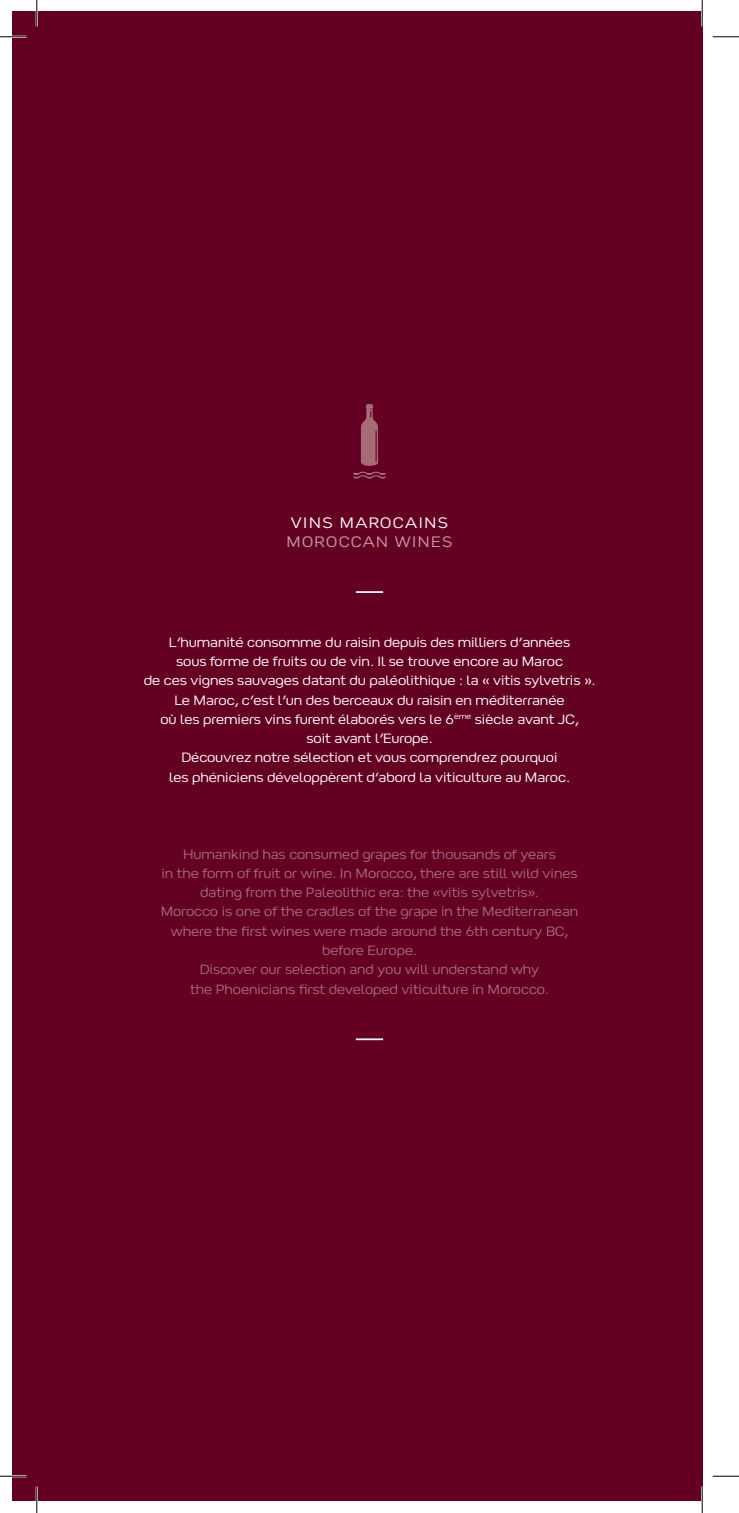
<style>
.page{position:relative;width:739px;height:1513px;background:#fff}
.page>*{position:absolute;margin:0;border:0;box-sizing:border-box;transform-origin:0 0}
.t1{font:300 15.75px "Happiness V";letter-spacing:.1em;color:#fff}
.t2{font:300 15.75px "Happiness V";letter-spacing:.09em;color:#c69ea1}
.t3{font:300 14px/19.2px "Happiness V";color:#fff;text-align:center}
.t4{font:300 14px/19.2px "Happiness V";color:#a66b76;text-align:center}
</style>
<div class="page">
<div style="left:12px;top:12px;width:689px;height:1488px;background:#630024"></div>
<svg style="left:353px;top:404px;width:33px;height:75px"></svg>
<hr style="left:356px;top:591px;width:27px;height:2px;background:#fff">
<hr style="left:356px;top:1038px;width:27px;height:2px;background:#fff">
<hr style="left:0;top:36px;width:26px;height:2px;background:#fff">
<hr style="left:0;top:1474px;width:26px;height:2px;background:#fff">
<hr style="left:36px;top:0;width:2px;height:26px;background:#fff">
<hr style="left:36px;top:1486px;width:2px;height:26px;background:#fff">
<hr style="left:700px;top:0;width:3px;height:26px;background:#fff">
<hr style="left:700px;top:1486px;width:3px;height:26px;background:#fff">
<svg style="left:0;top:36px;width:26px;height:1px"></svg>
<svg style="left:712px;top:36px;width:26px;height:1px"></svg>
<svg style="left:0;top:1475px;width:26px;height:1px"></svg>
<svg style="left:712px;top:1475px;width:26px;height:1px"></svg>
<svg style="left:36px;top:0;width:1px;height:26px"></svg>
<svg style="left:36px;top:1486px;width:1px;height:26px"></svg>
<svg style="left:701px;top:0;width:1px;height:26px"></svg>
<svg style="left:701px;top:1486px;width:1px;height:26px"></svg>
<p class="t1" style="left:290px;top:513px;width:159px">VINS MAROCAINS</p>
<p class="t2" style="left:286px;top:532px;width:167px">MOROCCAN WINES</p>
<p class="t3" style="left:144px;top:632px;width:453px">L’humanité consomme du raisin depuis des milliers d’années<br>sous forme de fruits ou de vin. Il se trouve encore au Maroc<br>de ces vignes sauvages datant du paléolithique : la « vitis sylvetris ».<br>Le Maroc, c’est l’un des berceaux du raisin en méditerranée<br>où les premiers vins furent élaborés vers le 6<sup>ème</sup> siècle avant JC,<br>soit avant l’Europe.<br>Découvrez notre sélection et vous comprendrez pourquoi<br>les phéniciens développèrent d’abord la viticulture au Maroc.</p>
<p class="t4" style="left:161px;top:843px;width:419px">Humankind has consumed grapes for thousands of years<br>in the form of fruit or wine. In Morocco, there are still wild vines dating from the Paleolithic era: the «vitis sylvetris».<br>Morocco is one of the cradles of the grape in the Mediterranean where the first wines were made around the 6th century BC, before Europe.<br>Discover our selection and you will understand why<br>the Phoenicians first developed viticulture in Morocco.</p>
</div>
